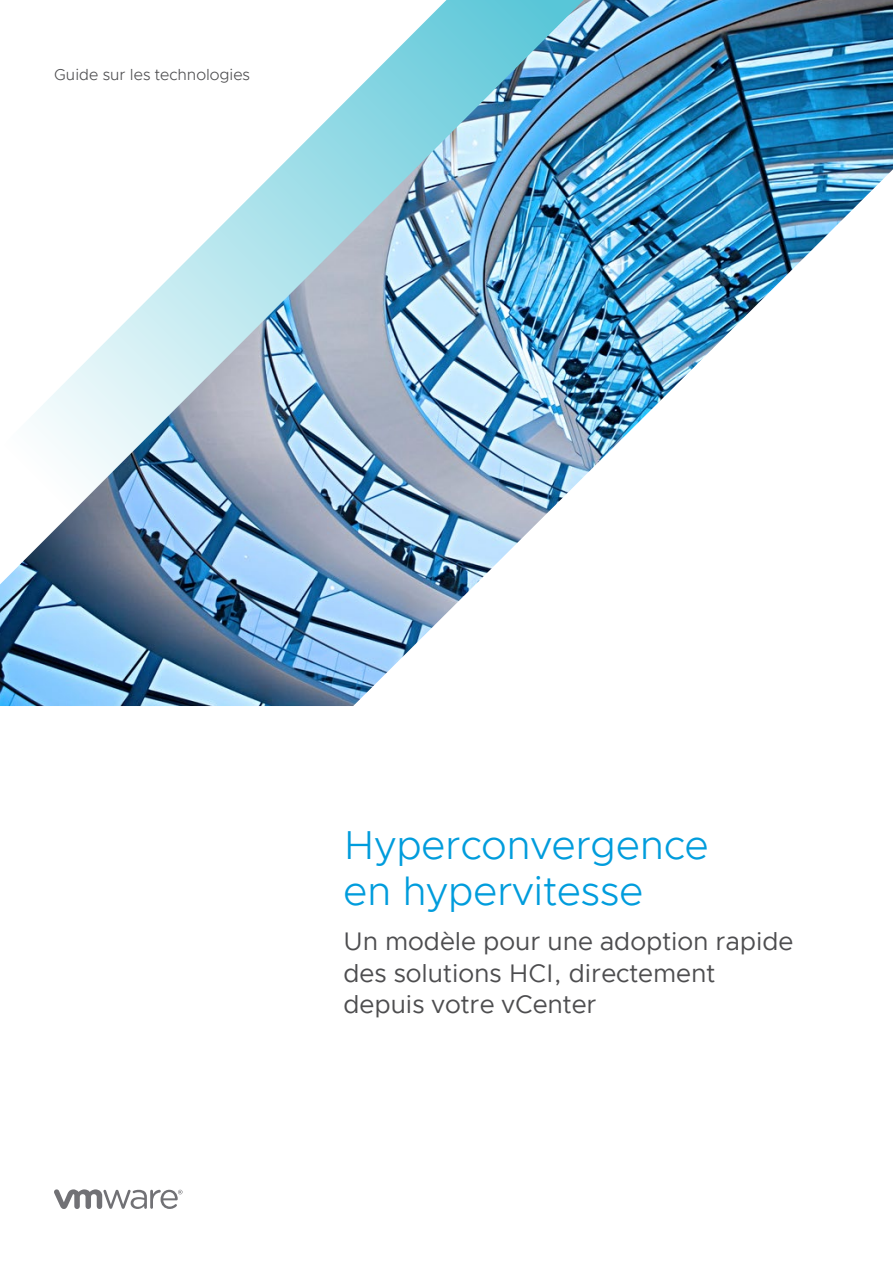
<style>
.page{position:relative;width:893px;height:1263px;background:#fff}
.page>*{position:absolute;margin:0;border:0;box-sizing:border-box;transform-origin:0 0}
.t1{font:300 40.5px/46.5px "Metropolis";color:#009cdc}
.t2{font:25.5px/31.5px "Metropolis";color:#4d4d4f}
.t3{font:300 15.75px "Metropolis";color:#4d4d4f}
</style>
<div class="page">
<img style="left:0;top:0;width:893px;height:706px">
<svg style="left:54px;top:1189px;width:129px;height:20px"></svg>
<p class="t3" style="left:54px;top:65px;width:197px">Guide sur les technologies</p>
<h1 class="t1" style="left:343px;top:821px;width:367px">Hyperconvergence en hypervitesse</h1>
<p class="t2" style="left:343px;top:926px;width:452px">Un modèle pour une adoption rapide des solutions HCI, directement depuis votre vCenter</p>
</div>
